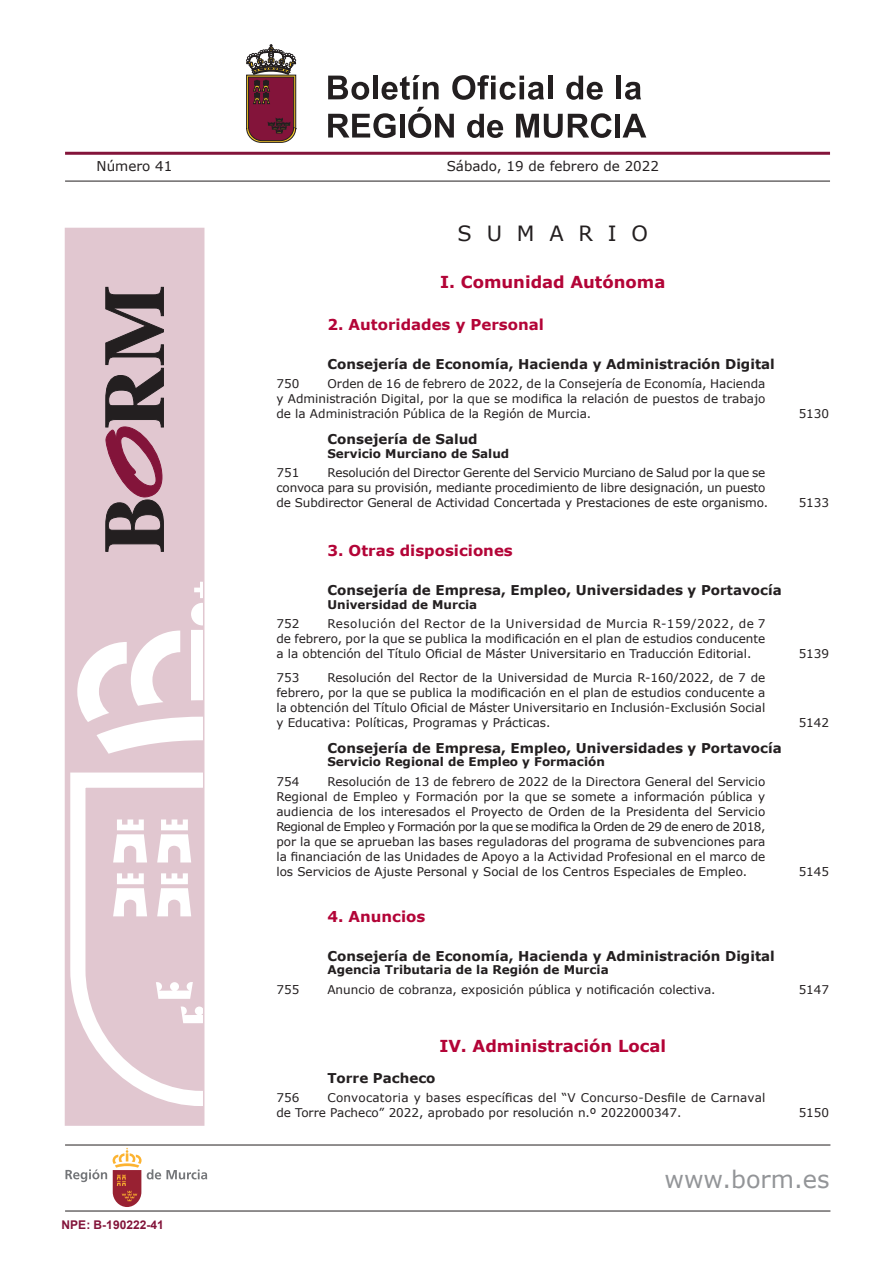
<style>
.page{position:relative;width:893px;height:1263px;background:#fff}
.page>*{position:absolute;margin:0;border:0;box-sizing:border-box;transform-origin:0 0}
.t1{font:24px "Verdana";color:#939598}
.t2{font:21px "Verdana";color:#231f20}
.t3{font:700 16.5px "Verdana";color:#b30437}
.t4{font:700 15px "Verdana";color:#b30437}
.t5{font:700 13.5px "Verdana";color:#231f20}
.t6{font:13.5px "Verdana";color:#231f20}
.t7{font:12px/15px "Verdana";color:#231f20;text-align:justify}
.t8{font:700 12px "Verdana";color:#231f20}
.t9{font:700 12px "Arial";color:#83143a}
</style>
<div class="page">
<hr style="left:65px;top:152px;width:765px;height:3px;background:#83143a">
<svg style="left:328px;top:113px;width:68px;height:25px"></svg>
<div style="left:400px;top:114px;width:5px;height:24px;background:#231f20"></div>
<svg style="left:408px;top:107px;width:46px;height:31px"></svg>
<svg style="left:467px;top:114px;width:36px;height:24px"></svg>
<svg style="left:516px;top:113px;width:96px;height:25px"></svg>
<hr style="left:616px;top:114px;width:4px;height:24px;background:#231f20">
<svg style="left:622px;top:114px;width:24px;height:24px"></svg>
<svg style="left:328px;top:76px;width:41px;height:24px"></svg>
<div style="left:373px;top:76px;width:5px;height:23px;background:#231f20"></div>
<svg style="left:382px;top:75px;width:57px;height:25px"></svg>
<svg style="left:452px;top:75px;width:92px;height:25px"></svg>
<div style="left:548px;top:76px;width:5px;height:23px;background:#231f20"></div>
<svg style="left:566px;top:76px;width:37px;height:24px"></svg>
<hr style="left:617px;top:76px;width:4px;height:23px;background:#231f20">
<svg style="left:625px;top:82px;width:16px;height:18px"></svg>
<hr style="left:65px;top:181px;width:765px;height:1px;background:#231f20">
<div style="left:65px;top:228px;width:139px;height:897px;background:#e1c7d0"></div>
<svg style="left:70px;top:772px;width:131px;height:334px"></svg>
<svg style="left:156px;top:958px;width:45px;height:90px"></svg>
<svg style="left:113px;top:819px;width:78px;height:97px"></svg>
<svg style="left:77px;top:582px;width:124px;height:172px"></svg>
<svg style="left:105px;top:287px;width:59px;height:265px"></svg>
<svg style="left:246px;top:45px;width:50px;height:98px;background:#824b53"></svg>
<hr style="left:65px;top:1144px;width:765px;height:1px;background:#231f20">
<svg style="left:113px;top:1148px;width:94px;height:59px"></svg>
<svg style="left:65px;top:1169px;width:42px;height:13px"></svg>
<hr style="left:65px;top:1210px;width:765px;height:1px;background:#231f20">
<p class="t6" style="left:97px;top:157px;width:77px">Número 41</p>
<p class="t6" style="left:447px;top:157px;width:214px">Sábado, 19 de febrero de 2022</p>
<h2 class="t2" style="left:458px;top:219px;width:192px">S U M A R I O</h2>
<h3 class="t3" style="left:440px;top:270px;width:227px">I. Comunidad Autónoma</h3>
<p class="t4" style="left:327px;top:314px;width:218px">2. Autoridades y Personal</p>
<p class="t5" style="left:327px;top:354px;width:449px">Consejería de Economía, Hacienda y Administración Digital</p>
<p class="t7" style="left:276px;top:376px;width:491px;text-indent:51px">Orden de 16 de febrero de 2022, de la Consejería de Economía, Hacienda y Administración Digital, por la que se modifica la relación de puestos de trabajo de la Administración Pública de la Región de Murcia.</p>
<p class="t7" style="left:276px;top:376px;width:24px">750</p>
<p class="t5" style="left:327px;top:430px;width:152px">Consejería de Salud</p>
<p class="t8" style="left:327px;top:445px;width:183px">Servicio Murciano de Salud</p>
<p class="t7" style="left:276px;top:465px;width:493px;text-align:left;text-indent:51px">Resolución del Director Gerente del Servicio Murciano de Salud por la que se convoca para su provisión, mediante procedimiento de libre designación, un puesto de Subdirector General de Actividad Concertada y Prestaciones de este organismo.</p>
<p class="t7" style="left:276px;top:465px;width:24px">751</p>
<p class="t4" style="left:327px;top:540px;width:187px">3. Otras disposiciones</p>
<p class="t5" style="left:327px;top:581px;width:456px">Consejería de Empresa, Empleo, Universidades y Portavocía</p>
<p class="t8" style="left:327px;top:596px;width:151px">Universidad de Murcia</p>
<p class="t7" style="left:276px;top:616px;width:491px;text-indent:51px">Resolución del Rector de la Universidad de Murcia R-159/2022, de 7 de febrero, por la que se publica la modificación en el plan de estudios conducente a la obtención del Título Oficial de Máster Universitario en Traducción Editorial.</p>
<p class="t7" style="left:276px;top:616px;width:24px">752</p>
<p class="t7" style="left:276px;top:670px;width:490px;text-indent:51px">Resolución del Rector de la Universidad de Murcia R-160/2022, de 7 de febrero, por la que se publica la modificación en el plan de estudios conducente a la obtención del Título Oficial de Máster Universitario en Inclusión-Exclusión Social y Educativa: Políticas, Programas y Prácticas.</p>
<p class="t7" style="left:276px;top:670px;width:24px">753</p>
<p class="t5" style="left:327px;top:738px;width:456px">Consejería de Empresa, Empleo, Universidades y Portavocía</p>
<p class="t8" style="left:327px;top:753px;width:279px">Servicio Regional de Empleo y Formación</p>
<p class="t7" style="left:276px;top:774px;width:490px;text-indent:51px">Resolución de 13 de febrero de 2022 de la Directora General del Servicio Regional de Empleo y Formación por la que se somete a información pública y audiencia de los interesados el Proyecto de Orden de la Presidenta del Servicio Regional de Empleo y Formación por la que se modifica la Orden de 29 de enero de 2018, por la que se aprueban las bases reguladoras del programa de subvenciones para la financiación de las Unidades de Apoyo a la Actividad Profesional en el marco de los Servicios de Ajuste Personal y Social de los Centros Especiales de Empleo.</p>
<p class="t7" style="left:276px;top:774px;width:24px">754</p>
<p class="t4" style="left:327px;top:906px;width:100px">4. Anuncios</p>
<p class="t5" style="left:327px;top:946px;width:449px">Consejería de Economía, Hacienda y Administración Digital</p>
<p class="t8" style="left:327px;top:961px;width:283px">Agencia Tributaria de la Región de Murcia</p>
<p class="t7" style="left:799px;top:406px;width:32px">5130</p>
<p class="t7" style="left:799px;top:495px;width:32px">5133</p>
<p class="t7" style="left:799px;top:646px;width:32px">5139</p>
<p class="t7" style="left:799px;top:715px;width:32px">5142</p>
<p class="t7" style="left:799px;top:864px;width:32px">5145</p>
<p class="t7" style="left:276px;top:982px;width:24px">755</p>
<p class="t7" style="left:327px;top:982px;width:390px">Anuncio de cobranza, exposición pública y notificación colectiva.</p>
<p class="t7" style="left:799px;top:982px;width:32px">5147</p>
<h3 class="t3" style="left:439px;top:1035px;width:228px">IV. Administración Local</h3>
<p class="t5" style="left:327px;top:1068px;width:110px">Torre Pacheco</p>
<p class="t7" style="left:276px;top:1090px;width:490px;text-indent:51px">Convocatoria y bases específicas del “V Concurso-Desfile de Carnaval de Torre Pacheco” 2022, aprobado por resolución n.º 2022000347.</p>
<p class="t7" style="left:276px;top:1090px;width:24px">756</p>
<p class="t7" style="left:799px;top:1105px;width:32px">5150</p>
<p class="t9" style="left:62px;top:1216px;width:104px">NPE: B-190222-41</p>
<h1 class="t1" style="left:664px;top:1164px;width:167px">www.borm.es</h1>
</div>
